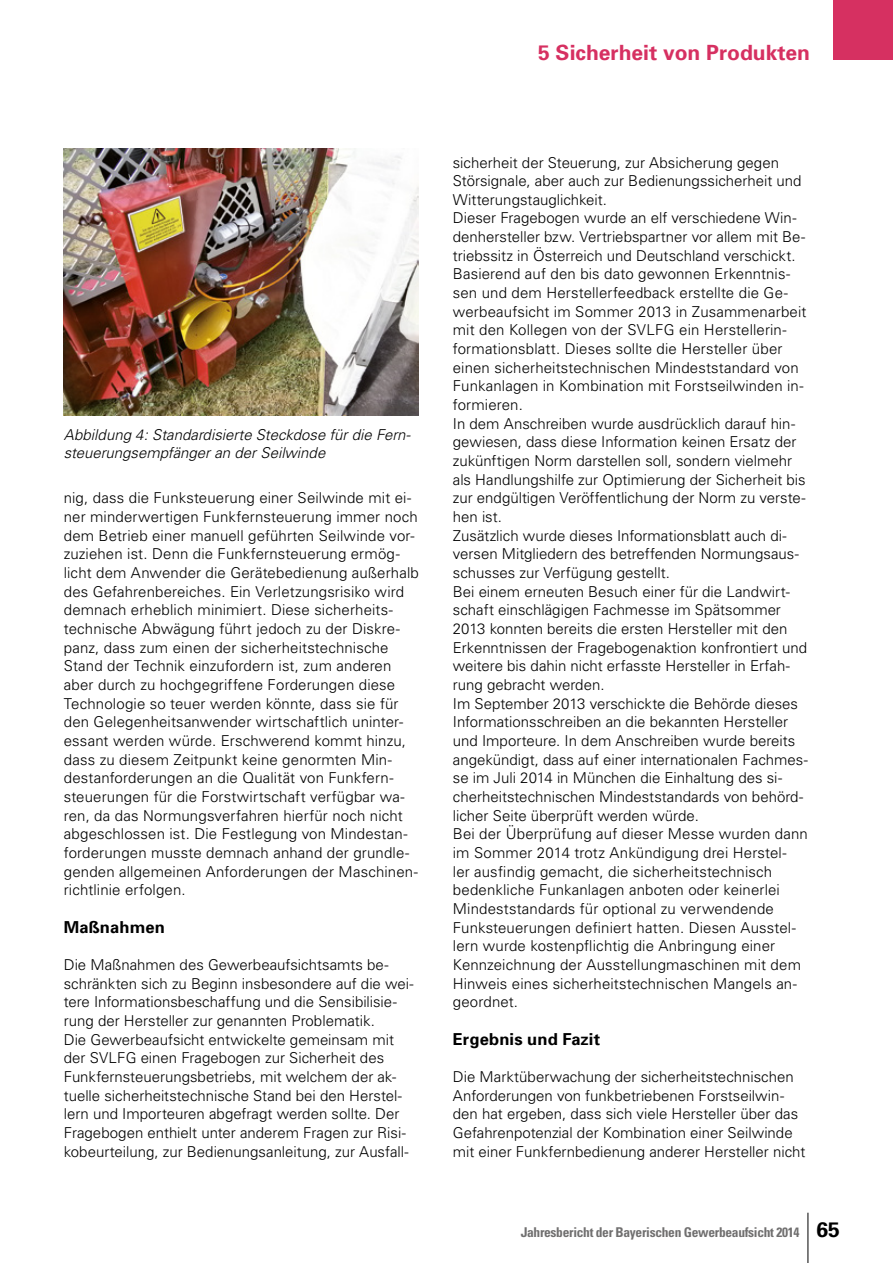
<style>
.page{position:relative;width:893px;height:1263px;background:#fff}
.page>*{position:absolute;margin:0;border:0;box-sizing:border-box;transform-origin:0 0}
.t1{font:700 21px "Univers";color:#d63061}
.t2{font:700 16.5px "Univers";letter-spacing:.005em;color:#000}
.Fließtext{font:300 15px/18.6px "Univers";letter-spacing:.005em;color:#000}
._5-Bildunterschrift{font:italic 300 15px/18px "Univers";color:#000}
.t3{font:700 condensed 13.5px "Univers";letter-spacing:-.025em;color:#706f6f}
.s1{font-stretch:normal;font-size:21px;color:#000}
</style>
<div class="page">
<div style="left:833px;top:0;width:60px;height:60px;background:#d63061"></div>
<hr style="left:807px;top:1213px;width:1px;height:50px;background:#000">
<img style="left:64px;top:149px;width:355px;height:266px">
<h1 class="t1" style="left:538px;top:39px;width:273px">5 Sicherheit von Produkten</h1>
<p class="_5-Bildunterschrift" style="left:64px;top:425px;width:349px">Abbildung 4: Standardisierte Steckdose für die Fern&shy;steuerungsempfänger an der Seilwinde</p>
<p class="Fließtext" style="left:64px;top:489px;width:357px">nig, dass die Funksteuerung einer Seilwinde mit ei&shy;ner minderwertigen Funkfernsteuerung immer noch dem Betrieb einer manuell geführten Seilwinde vor&shy;zuziehen ist. Denn die Funkfernsteuerung ermög&shy;licht dem Anwender die Gerätebedienung außerhalb des Gefahrenbereiches. Ein Verletzungsrisiko wird demnach erheblich minimiert. Diese sicherheits&shy;technische Abwägung führt jedoch zu der Diskre&shy;panz, dass zum einen der sicherheitstechnische Stand der Technik einzufordern ist, zum anderen aber durch zu hochgegriffene Forderungen diese Technologie so teuer werden könnte, dass sie für den Gelegenheitsanwender wirtschaftlich uninter&shy;essant werden würde. Erschwerend kommt hinzu, dass zu diesem Zeitpunkt keine genormten Min&shy;destanforderungen an die Qualität von Funkfern&shy;steuerungen für die Forstwirtschaft verfügbar wa&shy;ren, da das Normungsverfahren hierfür noch nicht abgeschlossen ist. Die Festlegung von Mindestan&shy;forderungen musste demnach anhand der grundle&shy;genden allgemeinen Anforderungen der Maschinen&shy;richtlinie erfolgen.</p>
<h3 class="t2" style="left:64px;top:917px;width:103px">Maßnahmen</h3>
<p class="Fließtext" style="left:64px;top:955px;width:351px">Die Maßnahmen des Gewerbeaufsichtsamts be&shy;schränkten sich zu Beginn insbesondere auf die wei&shy;tere Informationsbeschaffung und die Sensibilisie&shy;rung der Hersteller zur genannten Problematik.</p>
<p class="Fließtext" style="left:64px;top:1030px;width:346px">Die Gewerbeaufsicht entwickelte gemeinsam mit der SVLFG einen Fragebogen zur Sicherheit des Funkfernsteuerungsbetriebs, mit welchem der ak&shy;tuelle sicherheitstechnische Stand bei den Herstel&shy;lern und Importeuren abgefragt werden sollte. Der Fragebogen enthielt unter anderem Fragen zur Risi&shy;kobeurteilung, zur Bedienungsanleitung, zur Ausfall-</p>
<p class="Fließtext" style="left:453px;top:153px;width:350px">sicherheit der Steuerung, zur Absicherung gegen<br>Störsignale, aber auch zur Bedienungssicherheit und<br>Witterungstauglichkeit.</p>
<p class="Fließtext" style="left:453px;top:209px;width:354px">Dieser Fragebogen wurde an elf verschiedene Win&shy;denhersteller bzw. Vertriebspartner vor allem mit Be&shy;triebssitz in Österreich und Deutschland verschickt.</p>
<p class="Fließtext" style="left:453px;top:265px;width:355px">Basierend auf den bis dato gewonnen Erkenntnis&shy;sen und dem Herstellerfeedback erstellte die Ge&shy;werbeaufsicht im Sommer 2013 in Zusammenarbeit mit den Kollegen von der SVLFG ein Herstellerin&shy;formationsblatt. Dieses sollte die Hersteller über einen sicherheitstechnischen Mindeststandard von Funkanlagen in Kombination mit Forstseilwinden in&shy;formieren.</p>
<p class="Fließtext" style="left:453px;top:414px;width:354px">In dem Anschreiben wurde ausdrücklich darauf hin&shy;gewiesen, dass diese Information keinen Ersatz der zukünftigen Norm darstellen soll, sondern vielmehr als Handlungshilfe zur Optimierung der Sicherheit bis zur endgültigen Veröffentlichung der Norm zu verste&shy;hen ist.</p>
<p class="Fließtext" style="left:453px;top:526px;width:348px">Zusätzlich wurde dieses Informationsblatt auch di&shy;versen Mitgliedern des betreffenden Normungsaus&shy;schusses zur Verfügung gestellt.</p>
<p class="Fließtext" style="left:453px;top:582px;width:356px">Bei einem erneuten Besuch einer für die Landwirt&shy;schaft einschlägigen Fachmesse im Spätsommer 2013 konnten bereits die ersten Hersteller mit den Erkenntnissen der Fragebogenaktion konfrontiert und weitere bis dahin nicht erfasste Hersteller in Erfah&shy;rung gebracht werden.</p>
<p class="Fließtext" style="left:453px;top:694px;width:357px">Im September 2013 verschickte die Behörde dieses Informationsschreiben an die bekannten Hersteller und Importeure. In dem Anschreiben wurde bereits angekündigt, dass auf einer internationalen Fachmes&shy;se im Juli 2014 in München die Einhaltung des si&shy;cherheitstechnischen Mindeststandards von behörd&shy;licher Seite überprüft werden würde.</p>
<p class="Fließtext" style="left:453px;top:825px;width:357px">Bei der Überprüfung auf dieser Messe wurden dann im Sommer 2014 trotz Ankündigung drei Herstel-<br>ler ausfindig gemacht, die sicherheitstechnisch bedenkliche Funkanlagen anboten oder keinerlei Mindeststandards für optional zu verwendende Funksteuerungen definiert hatten. Diesen Ausstel&shy;lern wurde kostenpflichtig die Anbringung einer Kennzeichnung der Ausstellungmaschinen mit dem Hinweis eines sicherheitstechnischen Mangels an&shy;geordnet.</p>
<h3 class="t2" style="left:453px;top:1029px;width:149px">Ergebnis und Fazit</h3>
<p class="Fließtext" style="left:453px;top:1067px;width:354px">Die Marktüberwachung der sicherheitstechnischen Anforderungen von funkbetriebenen Forstseilwin&shy;den hat ergeben, dass sich viele Hersteller über das Gefahrenpotenzial der Kombination einer Seilwinde mit einer Funkfernbedienung anderer Hersteller nicht</p>
<p class="t3" style="left:521px;top:1224px;width:321px">Jahresbericht der Bayerischen Gewerbeaufsicht 2014 <span class="s1">65</span></p>
</div>
